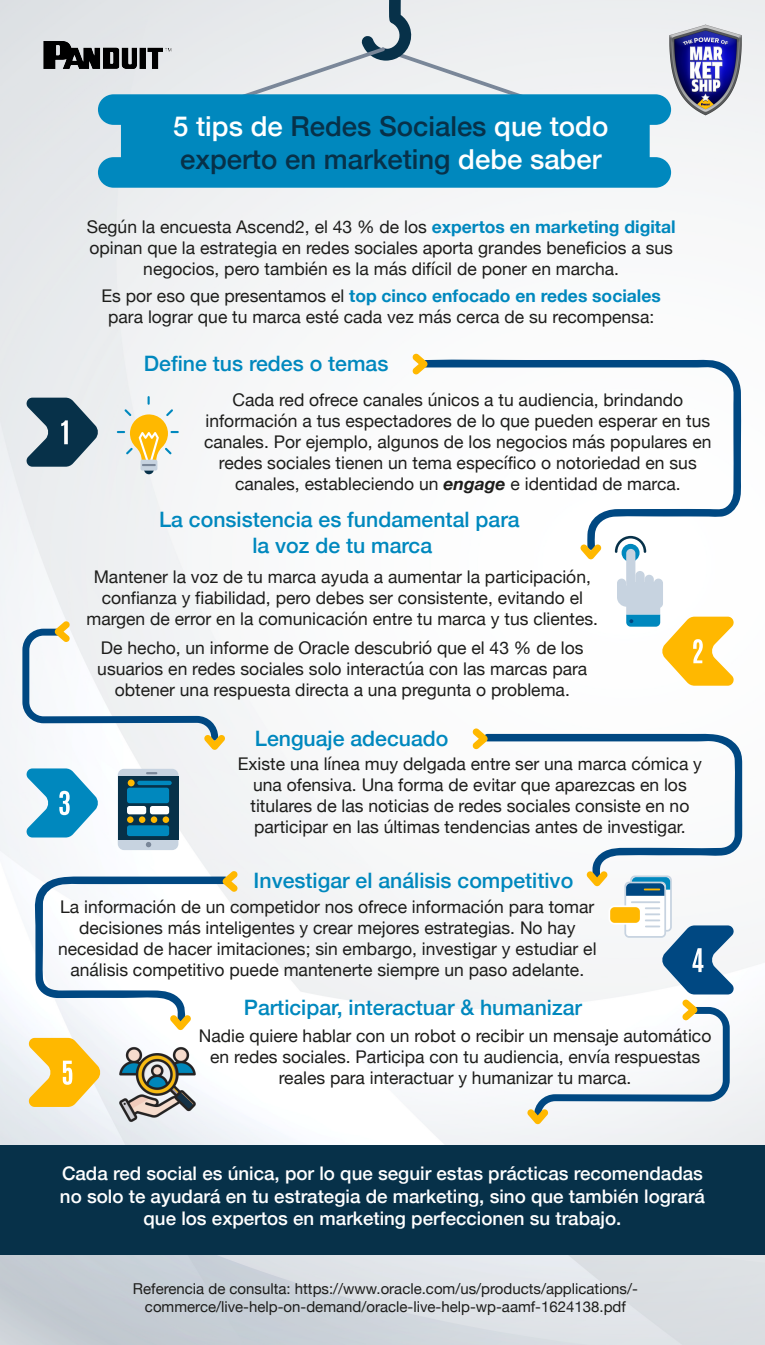
<style>
.page{position:relative;width:765px;height:1345px;background:#fff}
.page>*{position:absolute;margin:0;border:0;box-sizing:border-box;transform-origin:0 0}
.t1{font:500 27.5px/33px "Helvetica Neue";color:#073149}
.t2{font:500 21.25px/25.5px "Helvetica Neue";color:#0088be;text-align:center}
.t3{font:500 18.75px/22.5px "Helvetica Neue";color:#fff;text-align:center}
.t4{font:17.5px/21px "Helvetica Neue";color:#1d1d1b;text-align:center}
.t5{font:15px/18px "Helvetica Neue";color:#1d1d1b;text-align:center}
.s1{color:#fff}
.s2{font-weight:700;color:#0088be}
.s3{font-weight:700;font-style:italic}
</style>
<div class="page">
<img style="left:0;top:0;width:765px;height:1345px">
<svg style="left:241px;top:0;width:283px;height:94px;background:#dde1e5"></svg>
<div style="left:98px;top:94px;width:573px;height:94px;background:#0088be"></div>
<div style="left:118px;top:769px;width:60px;height:81px;background:#c7d3e0;border-radius:6px"></div>
<div style="left:118px;top:776px;width:60px;height:64px;background:#073149"></div>
<div style="left:127px;top:788px;width:42px;height:15px;background:#0088be;border-radius:2px"></div>
<div style="left:127px;top:825px;width:42px;height:11px;background:#0088be;border-radius:2px"></div>
<svg style="left:146px;top:842px;width:5px;height:5px"></svg>
<div style="left:127px;top:816px;width:7px;height:7px;background:#ffb800;border-radius:50%"></div>
<div style="left:139px;top:816px;width:6px;height:7px;background:#ffb800;border-radius:50%"></div>
<div style="left:151px;top:816px;width:6px;height:7px;background:#ffb800;border-radius:50%"></div>
<div style="left:163px;top:816px;width:6px;height:7px;background:#ffb800;border-radius:50%"></div>
<div style="left:127px;top:806px;width:19px;height:8px;background:#fff;border-radius:2px"></div>
<div style="left:150px;top:806px;width:19px;height:8px;background:#fff;border-radius:2px"></div>
<svg style="left:146px;top:772px;width:11px;height:2px"></svg>
<hr style="left:137px;top:781px;width:35px;height:4px;background:#0088be;border-radius:2px">
<div style="left:128px;top:779px;width:7px;height:7px;background:#ffb800;border-radius:50%"></div>
<svg style="left:22px;top:621px;width:203px;height:129px"></svg>
<div style="left:144px;top:464px;width:10px;height:10px;background:#073149;border-radius:50%"></div>
<svg style="left:117px;top:396px;width:62px;height:75px"></svg>
<svg style="left:615px;top:551px;width:31px;height:2px"></svg>
<svg style="left:622px;top:544px;width:18px;height:18px"></svg>
<div style="left:626px;top:549px;width:9px;height:39px;background:#c7d3e0;border-radius:5px"></div>
<div style="left:635px;top:571px;width:10px;height:23px;background:#c7d3e0;border-radius:5px"></div>
<div style="left:645px;top:575px;width:9px;height:19px;background:#c7d3e0;border-radius:5px"></div>
<div style="left:0;top:1145px;width:765px;height:110px;background:#073149"></div>
<img style="left:666px;top:23px;width:80px;height:96px">
<img style="left:22px;top:26px;width:162px;height:59px">
<img style="left:118px;top:1046px;width:78px;height:78px">
<svg style="left:25px;top:398px;width:74px;height:69px;background:#587484"></svg>
<svg style="left:25px;top:768px;width:74px;height:70px"></svg>
<svg style="left:27px;top:1038px;width:74px;height:69px;background:#f9cd5a"></svg>
<svg style="left:617px;top:579px;width:119px;height:107px"></svg>
<svg style="left:421px;top:359px;width:321px;height:192px"></svg>
<svg style="left:412px;top:353px;width:16px;height:21px"></svg>
<svg style="left:581px;top:544px;width:21px;height:15px"></svg>
<svg style="left:472px;top:728px;width:270px;height:396px"></svg>
<svg style="left:33px;top:871px;width:205px;height:159px"></svg>
<h1 class="t1" style="left:173px;top:107px;width:437px"><span class="s1">5 tips de</span> Redes Sociales <span class="s1">que todo </span>experto en marketing <span class="s1">debe saber</span></h1>
<p class="t4" style="left:87px;top:217px;width:590px">Según la encuesta Ascend2, el 43 % de los <span class="s2">expertos en marketing digital </span>opinan que la estrategia en redes sociales aporta grandes beneficios a sus negocios, pero también es la más difícil de poner en marcha.</p>
<p class="t4" style="left:102px;top:286px;width:561px">Es por eso que presentamos el <span class="s2">top cinco enfocado en redes sociales </span>para lograr que tu marca esté cada vez más cerca de su recompensa:</p>
<p class="t2" style="left:144px;top:349px;width:246px">Define tus redes o temas</p>
<p class="t4" style="left:204px;top:390px;width:509px">Cada red ofrece canales únicos a tu audiencia, brindando información a tus espectadores de lo que pueden esperar en tus canales. Por ejemplo, algunos de los negocios más populares en redes sociales tienen un tema específico o notoriedad en sus canales, estableciendo un <span class="s3">engage</span> e identidad de marca.</p>
<p class="t2" style="left:159px;top:505px;width:362px">La consistencia es fundamental para la voz de tu marca</p>
<p class="t4" style="left:86px;top:567px;width:513px">Mantener la voz de tu marca ayuda a aumentar la participación, confianza y fiabilidad, pero debes ser consistente, evitando el margen de error en la comunicación entre tu marca y tus clientes.</p>
<p class="t4" style="left:97px;top:638px;width:492px">De hecho, un informe de Oracle descubrió que el 43 % de los usuarios en redes sociales solo interactúa con las marcas para obtener una respuesta directa a una pregunta o problema.</p>
<p class="t2" style="left:255px;top:724px;width:195px">Lenguaje adecuado</p>
<p class="t4" style="left:238px;top:754px;width:466px">Existe una línea muy delgada entre ser una marca cómica y una ofensiva. Una forma de evitar que aparezcas en los titulares de las noticias de redes sociales consiste en no participar en las últimas tendencias antes de investigar.</p>
<p class="t2" style="left:254px;top:866px;width:321px">Investigar el análisis competitivo</p>
<p class="t4" style="left:58px;top:898px;width:540px">La información de un competidor nos ofrece información para tomar decisiones más inteligentes y crear mejores estrategias. No hay necesidad de hacer imitaciones; sin embargo, investigar y estudiar el análisis competitivo puede mantenerte siempre un paso adelante.</p>
<p class="t2" style="left:244px;top:993px;width:340px">Participar, interactuar &amp; humanizar</p>
<p class="t4" style="left:199px;top:1026px;width:514px">Nadie quiere hablar con un robot o recibir un mensaje automático en redes sociales. Participa con tu audiencia, envía respuestas reales para interactuar y humanizar tu marca.</p>
<p class="t3" style="left:60px;top:1161px;width:647px">Cada red social es única, por lo que seguir estas prácticas recomendadas no solo te ayudará en tu estrategia de marketing, sino que también logrará que los expertos en marketing perfeccionen su trabajo.</p>
<p class="t5" style="left:133px;top:1280px;width:507px">Referencia de consulta: https://www.oracle.com/us/products/applications/- commerce/live-help-on-demand/oracle-live-help-wp-aamf-1624138.pdf</p>
</div>
